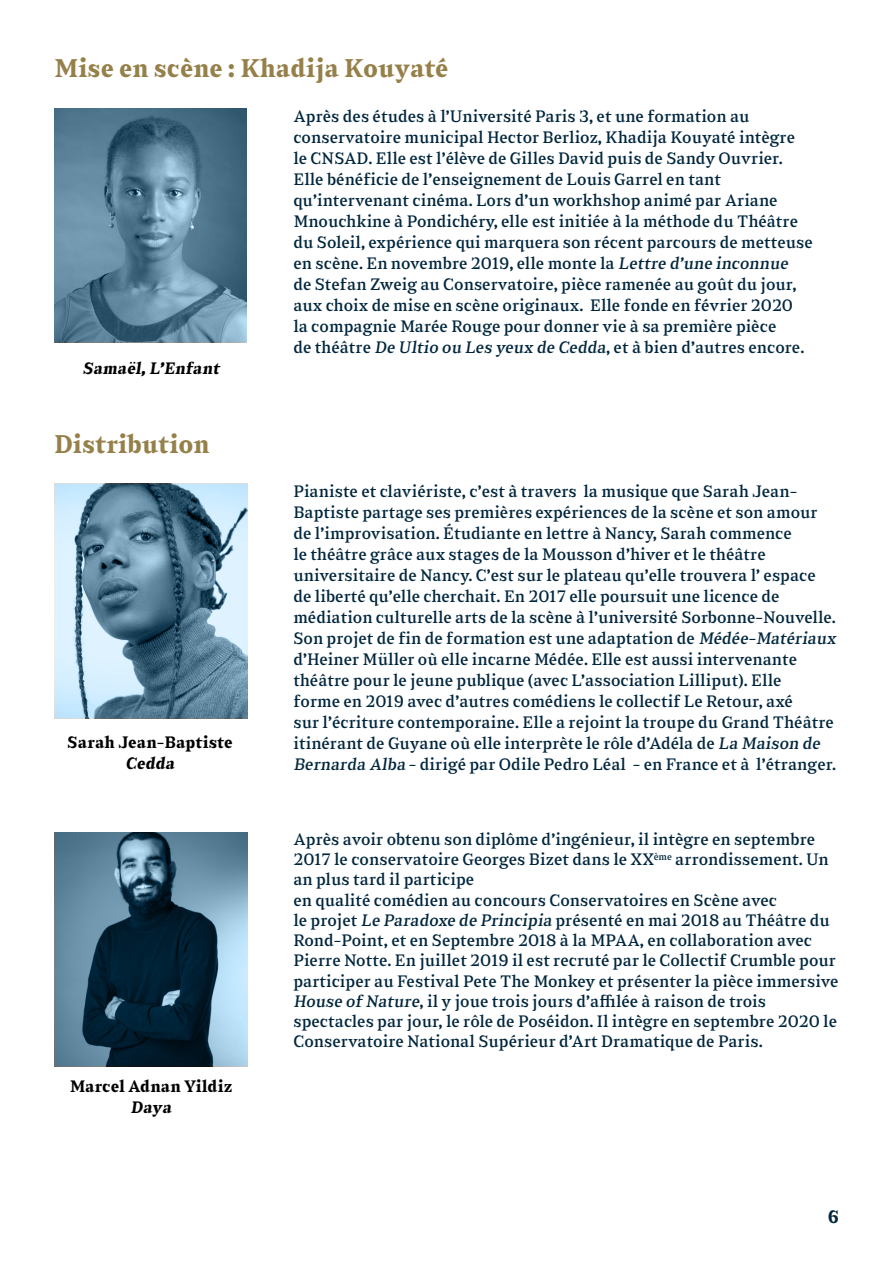
<style>
.page{position:relative;width:893px;height:1263px;background:#fff}
.page>*{position:absolute;margin:0;border:0;box-sizing:border-box;transform-origin:0 0}
.t1{font:700 25.5px "Sabre";color:#96804a}
.t2{font:700 18px "Sabre";color:#00263d}
.t3{font:16.5px/21px "Sabre";color:#00263d}
.t4{font:700 16.5px/20.2px "Sabre";letter-spacing:-.02em;color:#000;text-align:center}
.t5{font:700 16.5px/20.2px "Sabre";color:#000;text-align:center}
</style>
<div class="page">
<svg style="left:55px;top:484px;width:192px;height:233px;background:#7a9bb0"></svg>
<svg style="left:55px;top:832px;width:192px;height:234px;background:#43657a"></svg>
<svg style="left:54px;top:108px;width:192px;height:234px;background:#5a8097"></svg>
<h1 class="t1" style="left:54px;top:52px;width:396px">Mise en scène : Khadija Kouyaté</h1>
<p class="t4" style="left:82px;top:358px;width:142px">Samaël,L’Enfant</p>
<h1 class="t1" style="left:54px;top:428px;width:157px">Distribution</h1>
<p class="t5" style="left:67px;top:733px;width:167px">Sarah Jean-Baptiste<br>Cedda</p>
<p class="t4" style="left:70px;top:1077px;width:164px">Marcel Adnan Yildiz<br>Daya</p>
<p class="t3" style="left:293px;top:105px;width:521px">Après des études à l’Université Paris 3, et une formation au conservatoire municipal Hector Berlioz, Khadija Kouyaté intègre le CNSAD. Elle est l’élève de Gilles David puis de Sandy Ouvrier.<br>Elle bénéficie de l’enseignement de Louis Garrel en tant qu’intervenant cinéma. Lors d’un workhshop animé par Ariane Mnouchkine à Pondichéry, elle est initiée à la méthode du Théâtre du Soleil, expérience qui marquera son récent parcours de metteuse en scène. En novembre 2019, elle monte la Lettre d’une inconnue de Stefan Zweig au Conservatoire, pièce ramenée au goût du jour, aux choix de mise en scène originaux. Elle fonde en février 2020<br>la compagnie Marée Rouge pour donner vie à sa première pièce<br>de théâtre De Ultio ou Les yeux de Cedda, et à bien d’autres encore.</p>
<p class="t3" style="left:293px;top:481px;width:547px">Pianiste et claviériste, c’est à travers la musique que Sarah Jean-Baptiste partage ses premières expériences de la scène et son amour de l’improvisation. Étudiante en lettre à Nancy, Sarah commence<br>le théâtre grâce aux stages de la Mousson d’hiver et le théâtre universitaire de Nancy. C’est sur le plateau qu’elle trouvera l’ espace<br>de liberté qu’elle cherchait. En 2017 elle poursuit une licence de médiation culturelle arts de la scène à l’université Sorbonne-Nouvelle.<br>Son projet de fin de formation est une adaptation de Médée-Matériaux d’Heiner Müller où elle incarne Médée. Elle est aussi intervenante théâtre pour le jeune publique (avec L’association Lilliput). Elle<br>forme en 2019 avec d’autres comédiens le collectif Le Retour, axé<br>sur l’écriture contemporaine. Elle a rejoint la troupe du Grand Théâtre itinérant de Guyane où elle interprète le rôle d’Adéla de La Maison de Bernarda Alba - dirigé par Odile Pedro Léal - en France et à l’étranger.</p>
<p class="t3" style="left:293px;top:829px;width:547px;line-height:20.2px">Après avoir obtenu son diplôme d’ingénieur, il intègre en septembre 2017 le conservatoire Georges Bizet dans le XX<sup>ème</sup> arrondissement. Un an plus tard il participe<br>en qualité comédien au concours Conservatoires en Scène avec<br>le projet Le Paradoxe de Principia présenté en mai 2018 au Théâtre du Rond-Point, et en Septembre 2018 à la MPAA, en collaboration avec Pierre Notte. En juillet 2019 il est recruté par le Collectif Crumble pour participer au Festival Pete The Monkey et présenter la pièce immersive House of Nature, il y joue trois jours d’affilée à raison de trois spectacles par jour, le rôle de Poséidon. Il intègre en septembre 2020 le Conservatoire National Supérieur d’Art Dramatique de Paris.</p>
<p class="t2" style="left:828px;top:1206px;width:13px">6</p>
</div>
